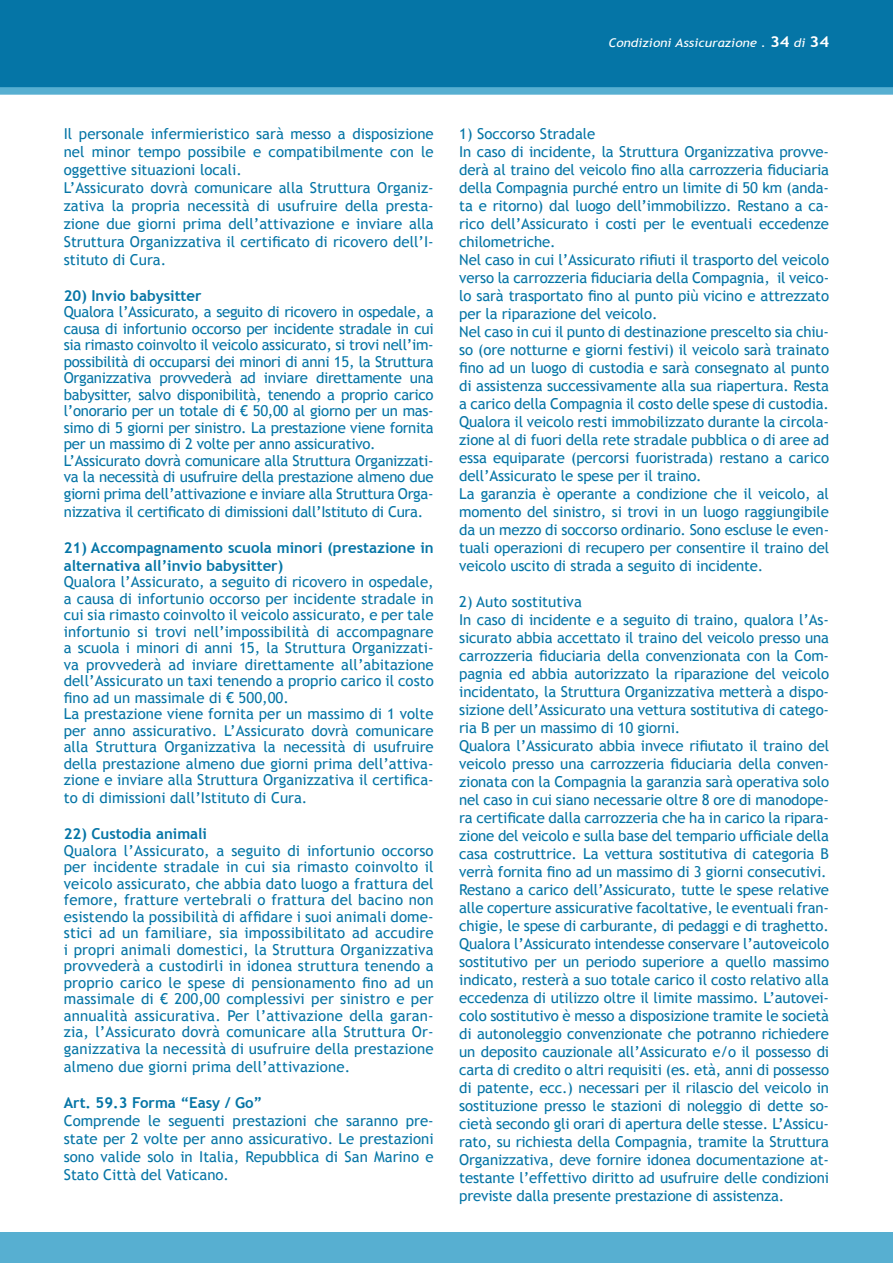
<style>
.page{position:relative;width:893px;height:1263px;background:#fff}
.page>*{position:absolute;margin:0;border:0;box-sizing:border-box;transform-origin:0 0}
.t1{font:15px/18px "Trebuchet MS";letter-spacing:-.01em;color:#0575a6}
.t2{font:700 15px/18px "Trebuchet MS";color:#0575a6}
.t3{font:15px "Trebuchet MS";letter-spacing:.01em;color:#0575a6}
.t4{font:italic 12px "Trebuchet MS";color:#fff;scale:1.12 1}
.s1{font-weight:700;font-style:normal;font-size:15px}
</style>
<div class="page">
<div style="left:0;top:1232px;width:893px;height:31px;background:#57afd1"></div>
<div style="left:0;top:0;width:893px;height:91px;background:#0575a6"></div>
<div style="left:0;top:87px;width:893px;height:8px;background:#57afd1"></div>
<p class="t4" style="left:608px;top:35px;width:199px">Condizioni Assicurazione . <span class="s1">34</span> di <span class="s1">34</span></p>
<p class="t1" style="left:64px;top:125px;width:371px">Il personale infermieristico sarà messo a disposizione nel minor tempo possibile e compatibilmente con le oggettive situazioni locali.<br>L’Assicurato dovrà comunicare alla Struttura Organiz&shy;zativa la propria necessità di usufruire della presta&shy;zione due giorni prima dell’attivazione e inviare alla Struttura Organizzativa il certificato di ricovero dell’I&shy;stituto di Cura.</p>
<p class="t2" style="left:64px;top:286px;width:139px">20) Invio babysitter</p>
<p class="t1" style="left:64px;top:304px;width:371px;line-height:16.5px">Qualora l’Assicurato, a seguito di ricovero in ospedale, a causa di infortunio occorso per incidente stradale in cui sia rimasto coinvolto il veicolo assicurato, si trovi nell’im&shy;possibilità di occuparsi dei minori di anni 15, la Struttura Organizzativa provvederà ad inviare direttamente una babysitter, salvo disponibilità, tenendo a proprio carico l’onorario per un totale di € 50,00 al giorno per un mas&shy;simo di 5 giorni per sinistro. La prestazione viene fornita per un massimo di 2 volte per anno assicurativo.<br>L’Assicurato dovrà comunicare alla Struttura Organizzati&shy;va la necessità di usufruire della prestazione almeno due giorni prima dell’attivazione e inviare alla Struttura Orga-</p>
<p class="t1" style="left:64px;top:503px;width:361px">nizzativa il certificato di dimissioni dall’Istituto di Cura.</p>
<p class="t2" style="left:64px;top:538px;width:371px">21) Accompagnamento scuola minori (prestazione in alternativa all’invio babysitter)</p>
<p class="t1" style="left:64px;top:574px;width:371px;line-height:16.5px">Qualora l’Assicurato, a seguito di ricovero in ospedale, a causa di infortunio occorso per incidente stradale in cui sia rimasto coinvolto il veicolo assicurato, e per tale infortunio si trovi nell’impossibilità di accompagnare a scuola i minori di anni 15, la Struttura Organizzati&shy;va provvederà ad inviare direttamente all’abitazione dell’Assicurato un taxi tenendo a proprio carico il costo fino ad un massimale di € 500,00.<br>La prestazione viene fornita per un massimo di 1 volte per anno assicurativo. L’Assicurato dovrà comunicare alla Struttura Organizzativa la necessità di usufruire della prestazione almeno due giorni prima dell’attiva&shy;zione e inviare alla Struttura Organizzativa il certifica-</p>
<p class="t1" style="left:64px;top:789px;width:245px">to di dimissioni dall’Istituto di Cura.</p>
<p class="t2" style="left:64px;top:825px;width:145px">22) Custodia animali</p>
<p class="t1" style="left:64px;top:842px;width:371px;line-height:16.5px;text-align:justify">Qualora l’Assicurato, a seguito di infortunio occorso per incidente stradale in cui sia rimasto coinvolto il veicolo assicurato, che abbia dato luogo a frattura del femore, fratture vertebrali o frattura del bacino non esistendo la possibilità di affidare i suoi animali dome&shy;stici ad un familiare, sia impossibilitato ad accudire i propri animali domestici, la Struttura Organizzativa provvederà a custodirli in idonea struttura tenendo a proprio carico le spese di pensionamento fino ad un massimale di € 200,00 complessivi per sinistro e per annualità assicurativa. Per l’attivazione della garan&shy;zia, l’Assicurato dovrà comunicare alla Struttura Or&shy;ganizzativa la necessità di usufruire della prestazione</p>
<p class="t3" style="left:64px;top:1057px;width:288px">almeno due giorni prima dell’attivazione.</p>
<p class="t2" style="left:64px;top:1093px;width:200px">Art. 59.3 Forma “Easy / Go”</p>
<p class="t1" style="left:64px;top:1112px;width:371px;text-align:justify">Comprende le seguenti prestazioni che saranno pre&shy;state per 2 volte per anno assicurativo. Le prestazioni sono valide solo in Italia, Repubblica di San Marino e Stato Città del Vaticano.</p>
<p class="t1" style="left:459px;top:125px;width:371px">1) Soccorso Stradale<br>In caso di incidente, la Struttura Organizzativa provve&shy;derà al traino del veicolo fino alla carrozzeria fiduciaria della Compagnia purché entro un limite di 50 km (anda&shy;ta e ritorno) dal luogo dell’immobilizzo. Restano a ca&shy;rico dell’Assicurato i costi per le eventuali eccedenze chilometriche.<br>Nel caso in cui l’Assicurato rifiuti il trasporto del veicolo verso la carrozzeria fiduciaria della Compagnia, il veico&shy;lo sarà trasportato fino al punto più vicino e attrezzato per la riparazione del veicolo.<br>Nel caso in cui il punto di destinazione prescelto sia chiu&shy;so (ore notturne e giorni festivi) il veicolo sarà trainato fino ad un luogo di custodia e sarà consegnato al punto di assistenza successivamente alla sua riapertura. Resta a carico della Compagnia il costo delle spese di custodia.<br>Qualora il veicolo resti immobilizzato durante la circola&shy;zione al di fuori della rete stradale pubblica o di aree ad essa equiparate (percorsi fuoristrada) restano a carico dell’Assicurato le spese per il traino.<br>La garanzia è operante a condizione che il veicolo, al momento del sinistro, si trovi in un luogo raggiungibile da un mezzo di soccorso ordinario. Sono escluse le even&shy;tuali operazioni di recupero per consentire il traino del veicolo uscito di strada a seguito di incidente.</p>
<p class="t1" style="left:459px;top:593px;width:371px">2) Auto sostitutiva<br>In caso di incidente e a seguito di traino, qualora l’As&shy;sicurato abbia accettato il traino del veicolo presso una carrozzeria fiduciaria della convenzionata con la Com&shy;pagnia ed abbia autorizzato la riparazione del veicolo incidentato, la Struttura Organizzativa metterà a dispo&shy;sizione dell’Assicurato una vettura sostitutiva di catego&shy;ria B per un massimo di 10 giorni.<br>Qualora l’Assicurato abbia invece rifiutato il traino del veicolo presso una carrozzeria fiduciaria della conven&shy;zionata con la Compagnia la garanzia sarà operativa solo nel caso in cui siano necessarie oltre 8 ore di manodope&shy;ra certificate dalla carrozzeria che ha in carico la ripara&shy;zione del veicolo e sulla base del tempario ufficiale della casa costruttrice. La vettura sostitutiva di categoria B verrà fornita fino ad un massimo di 3 giorni consecutivi.<br>Restano a carico dell’Assicurato, tutte le spese relative alle coperture assicurative facoltative, le eventuali fran&shy;chigie, le spese di carburante, di pedaggi e di traghetto.<br>Qualora l’Assicurato intendesse conservare l’autoveicolo sostitutivo per un periodo superiore a quello massimo indicato, resterà a suo totale carico il costo relativo alla eccedenza di utilizzo oltre il limite massimo. L’autovei&shy;colo sostitutivo è messo a disposizione tramite le società di autonoleggio convenzionate che potranno richiedere un deposito cauzionale all’Assicurato e/o il possesso di carta di credito o altri requisiti (es. età, anni di possesso di patente, ecc.) necessari per il rilascio del veicolo in sostituzione presso le stazioni di noleggio di dette so&shy;cietà secondo gli orari di apertura delle stesse. L’Assicu&shy;rato, su richiesta della Compagnia, tramite la Struttura Organizzativa, deve fornire idonea documentazione at&shy;testante l’effettivo diritto ad usufruire delle condizioni previste dalla presente prestazione di assistenza.</p>
</div>
